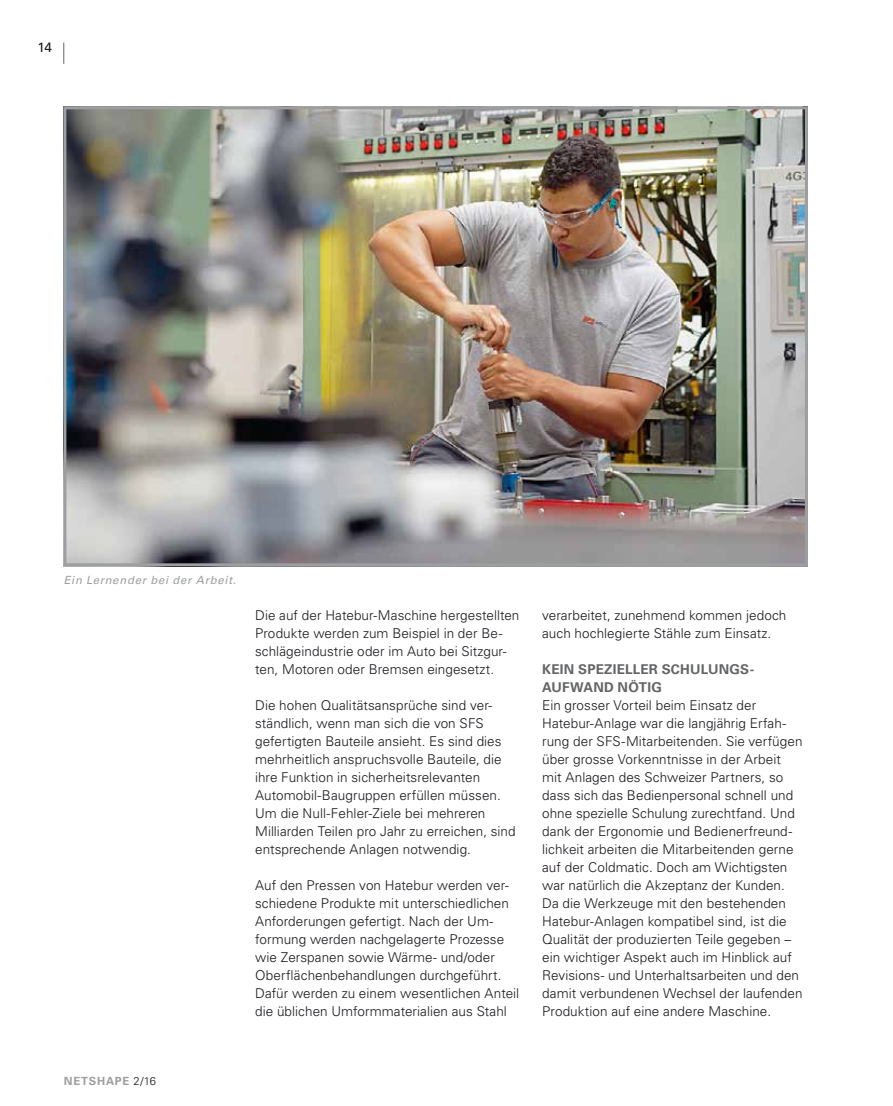
<style>
.page{position:relative;width:893px;height:1106px;background:#fff}
.page>*{position:absolute;margin:0;border:0;box-sizing:border-box;transform-origin:0 0}
.t1{font:300 13.5px/18px "Univers LT Std";letter-spacing:.005em;color:#1a171c}
.t2{font:700 13.5px/18px "Univers LT Std";letter-spacing:.015em;color:#646567}
.t3{font:13.5px "Univers LT Std";color:#1a171c}
.t4{font:italic 11.25px "Univers LT Std";letter-spacing:.07em;color:#9c9e9f}
.t5{font:700 11.25px "Univers LT Std";letter-spacing:.07em;color:#9c9e9f}
.s1{font-weight:300;color:#1a171c}
</style>
<div class="page">
<svg style="left:63px;top:43px;width:1px;height:21px"></svg>
<img style="left:67px;top:110px;width:737px;height:452px">
<div style="left:63px;top:106px;width:745px;height:460px;border:3px solid #9c9e9f"></div>
<p class="t3" style="left:38px;top:40px;width:16px">14</p>
<p class="t4" style="left:64px;top:573px;width:174px">Ein Lernender bei der Arbeit.</p>
<p class="t1" style="left:255px;top:606px;width:266px">Die auf der Hatebur-Maschine hergestellten Produkte werden zum Beispiel in der Be&shy;schlägeindustrie oder im Auto bei Sitzgur&shy;ten, Motoren oder Bremsen eingesetzt.</p>
<p class="t1" style="left:255px;top:696px;width:262px">Die hohen Qualitätsansprüche sind ver&shy;ständlich, wenn man sich die von SFS gefertigten Bauteile ansieht. Es sind dies mehrheitlich anspruchsvolle Bauteile, die ihre Funktion in sicherheitsrelevanten Automobil-Baugruppen erfüllen müssen.<br>Um die Null-Fehler-Ziele bei mehreren Milliarden Teilen pro Jahr zu erreichen, sind entsprechende Anlagen notwendig.</p>
<p class="t1" style="left:255px;top:876px;width:266px">Auf den Pressen von Hatebur werden ver&shy;schiedene Produkte mit unterschiedlichen Anforderungen gefertigt. Nach der Um&shy;formung werden nachgelagerte Prozesse wie Zerspanen sowie Wärme- und/oder Oberflächenbehandlungen durchgeführt.<br>Dafür werden zu einem wesentlichen Anteil die üblichen Umformmaterialien aus Stahl</p>
<p class="t1" style="left:542px;top:606px;width:246px">verarbeitet, zunehmend kommen jedoch auch hochlegierte Stähle zum Einsatz.</p>
<p class="t2" style="left:542px;top:660px;width:212px">KEIN SPEZIELLER SCHULUNGS-<br>AUFWAND NÖTIG</p>
<p class="t1" style="left:542px;top:696px;width:262px">Ein grosser Vorteil beim Einsatz der Hatebur-Anlage war die langjährig Erfah&shy;rung der SFS-Mitarbeitenden. Sie verfügen über grosse Vorkenntnisse in der Arbeit mit Anlagen des Schweizer Partners, so dass sich das Bedienpersonal schnell und ohne spezielle Schulung zurechtfand. Und dank der Ergonomie und Bedienerfreund&shy;lichkeit arbeiten die Mitarbeitenden gerne auf der Coldmatic. Doch am Wichtigsten war natürlich die Akzeptanz der Kunden.<br>Da die Werkzeuge mit den bestehenden Hatebur-Anlagen kompatibel sind, ist die Qualität der produzierten Teile gegeben – ein wichtiger Aspekt auch im Hinblick auf Revisions- und Unterhaltsarbeiten und den damit verbundenen Wechsel der laufenden Produktion auf eine andere Maschine.</p>
<p class="t5" style="left:64px;top:1074px;width:94px">NETSHAPE <span class="s1">2/16</span></p>
</div>
